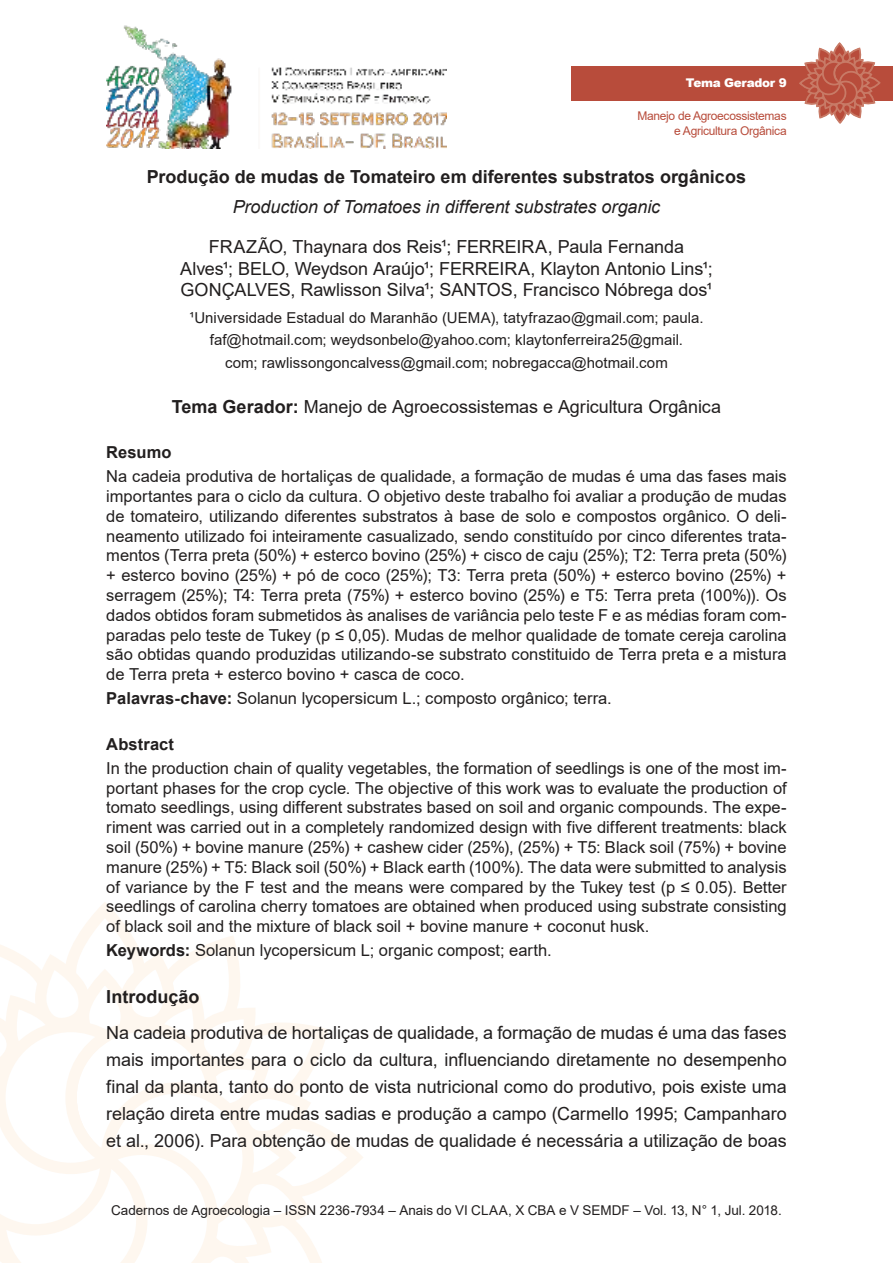
<style>
.page{position:relative;width:893px;height:1263px;background:#fff}
.page>*{position:absolute;margin:0;border:0;box-sizing:border-box;transform-origin:0 0}
.t1{font:18px/27px "Arial";letter-spacing:-.005em;color:#221f1f;text-align:center}
.t2{font:700 18px "Arial";color:#221f1f}
.t3{font:italic 18px "Arial";letter-spacing:-.005em;color:#221f1f}
.t4{font:16.5px/19.8px "Arial";color:#221f1f;text-align:justify}
.t5{font:700 16.5px "Arial";letter-spacing:.005em;color:#221f1f}
.t6{font:15px/22.5px "Arial";letter-spacing:.005em;color:#221f1f;text-align:center}
.t7{font:13.5px "Arial";color:#221f1f}
.t8{font:12px/14.4px "Arial";letter-spacing:-.025em;color:#b84c3b;text-align:right}
.t9{font:900 12px "Arial";letter-spacing:-.025em;color:#fff}
.s1{font-weight:700}
</style>
<div class="page">
<img style="left:106px;top:25px;width:340px;height:124px">
<svg style="left:0;top:910px;width:363px;height:353px"></svg>
<div style="left:571px;top:66px;width:322px;height:34px;background:#b84c3b"></div>
<svg style="left:798px;top:43px;width:83px;height:81px"></svg>
<p class="t9" style="left:686px;top:76px;width:102px">Tema Gerador 9</p>
<p class="t8" style="left:637px;top:110px;width:151px">Manejo de Agroecossistemas e Agricultura Orgânica</p>
<p class="t2" style="left:147px;top:170px;width:601px">Produção de mudas de Tomateiro em diferentes substratos orgânicos</p>
<p class="t3" style="left:233px;top:200px;width:429px">Production of Tomatoes in different substrates organic</p>
<p class="t1" style="left:180px;top:237px;width:534px;line-height:21.6px">FRAZÃO, Thaynara dos Reis¹; FERREIRA, Paula Fernanda<br>Alves¹; BELO, Weydson Araújo¹; FERREIRA, Klayton Antonio Lins¹;<br>GONÇALVES, Rawlisson Silva¹; SANTOS, Francisco Nóbrega dos¹</p>
<p class="t6" style="left:189px;top:308px;width:516px">¹Universidade Estadual do Maranhão (UEMA), tatyfrazao@gmail.com; paula. faf@hotmail.com; weydsonbelo@yahoo.com; klaytonferreira25@gmail.<br>com; rawlissongoncalvess@gmail.com; nobregacca@hotmail.com</p>
<p class="t1" style="left:172px;top:395px;width:551px"><span class="s1">Tema Gerador:</span> Manejo de Agroecossistemas e Agricultura Orgânica</p>
<p class="t5" style="left:106px;top:446px;width:67px">Resumo</p>
<p class="t4" style="left:106px;top:468px;width:682px">Na cadeia produtiva de hortaliças de qualidade, a formação de mudas é uma das fases mais importantes para o ciclo da cultura. O objetivo deste trabalho foi avaliar a produção de mudas de tomateiro, utilizando diferentes substratos à base de solo e compostos orgânico. O deli&shy;neamento utilizado foi inteiramente casualizado, sendo constituído por cinco diferentes trata&shy;mentos (Terra preta (50%) + esterco bovino (25%) + cisco de caju (25%); T2: Terra preta (50%) + esterco bovino (25%) + pó de coco (25%); T3: Terra preta (50%) + esterco bovino (25%) + serragem (25%); T4: Terra preta (75%) + esterco bovino (25%) e T5: Terra preta (100%)). Os dados obtidos foram submetidos às analises de variância pelo teste F e as médias foram com&shy;paradas pelo teste de Tukey (p ≤ 0,05). Mudas de melhor qualidade de tomate cereja carolina são obtidas quando produzidas utilizando-se substrato constituido de Terra preta e a mistura de Terra preta + esterco bovino + casca de coco.</p>
<p class="t4" style="left:106px;top:690px;width:507px"><span class="s1">Palavras-chave:</span> Solanun lycopersicum L.; composto orgânico; terra.</p>
<p class="t5" style="left:106px;top:738px;width:69px">Abstract</p>
<p class="t4" style="left:106px;top:759px;width:682px">In the production chain of quality vegetables, the formation of seedlings is one of the most im&shy;portant phases for the crop cycle. The objective of this work was to evaluate the production of tomato seedlings, using different substrates based on soil and organic compounds. The expe&shy;riment was carried out in a completely randomized design with five different treatments: black soil (50%) + bovine manure (25%) + cashew cider (25%), (25%) + T5: Black soil (75%) + bovine manure (25%) + T5: Black soil (50%) + Black earth (100%). The data were submitted to analysis of variance by the F test and the means were compared by the Tukey test (p ≤ 0.05). Better seedlings of carolina cherry tomatoes are obtained when produced using substrate consisting of black soil and the mixture of black soil + bovine manure + coconut husk.</p>
<p class="t4" style="left:106px;top:942px;width:447px"><span class="s1">Keywords:</span> Solanun lycopersicum L; organic compost; earth.</p>
<p class="t2" style="left:106px;top:990px;width:95px">Introdução</p>
<p class="t1" style="left:106px;top:1021px;width:682px;text-align:justify">Na cadeia produtiva de hortaliças de qualidade, a formação de mudas é uma das fases mais importantes para o ciclo da cultura, influenciando diretamente no desempenho final da planta, tanto do ponto de vista nutricional como do produtivo, pois existe uma relação direta entre mudas sadias e produção a campo (Carmello 1995; Campanharo et al., 2006). Para obtenção de mudas de qualidade é necessária a utilização de boas</p>
<p class="t7" style="left:111px;top:1205px;width:672px">Cadernos de Agroecologia – ISSN 2236-7934 – Anais do VI CLAA, X CBA e V SEMDF – Vol. 13, N° 1, Jul. 2018.</p>
</div>
